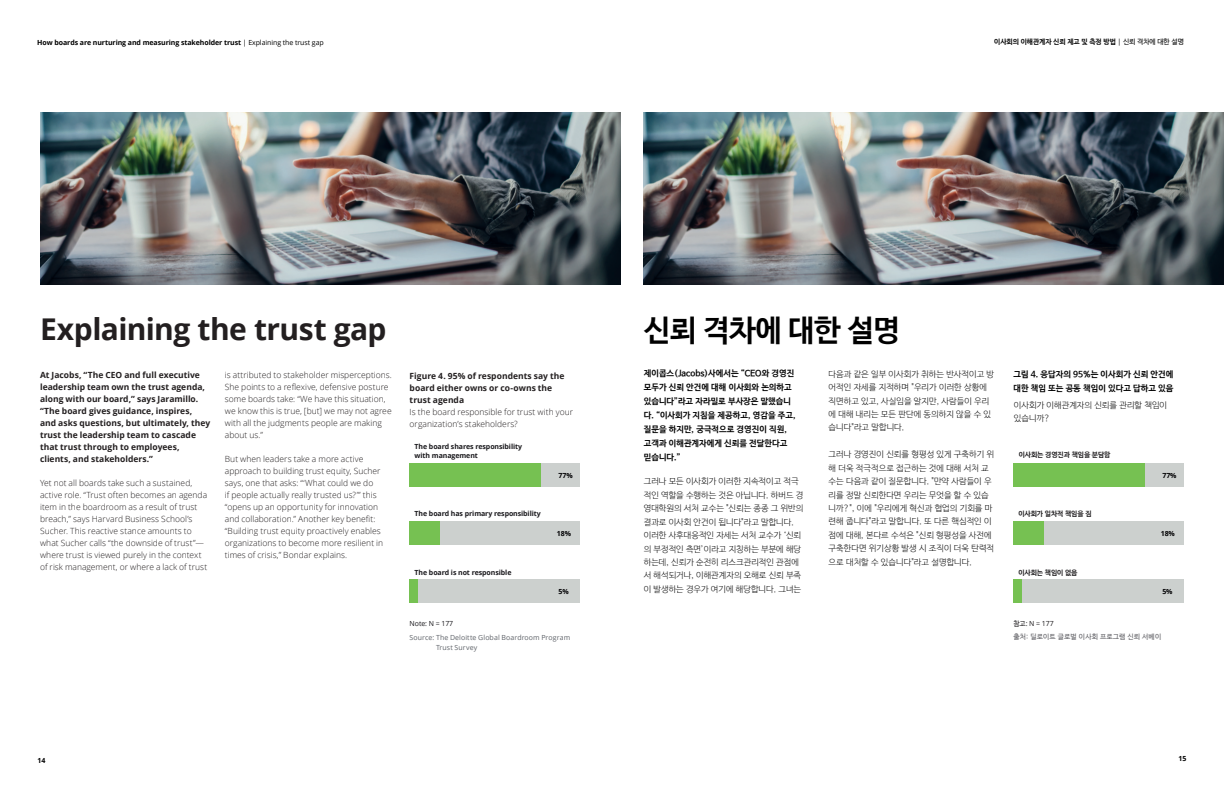
<style>
.page{position:relative;width:1224px;height:792px;background:#fff}
.page>*{position:absolute;margin:0;border:0;box-sizing:border-box;transform-origin:0 0}
.t1{font:700 30px "Open Sans";letter-spacing:-.02em;color:#231f20}
.t2{font:700 30px "Nanum Barun Gothic";letter-spacing:-.025em;color:#000}
.t3{font:300 8.5px/12px "Open Sans";letter-spacing:.005em;color:#231f20}
.t4{font:300 8.5px/13.4px "Nanum Barun Gothic";letter-spacing:.005em;color:#000}
.t5{font:700 8.5px/12px "Open Sans";letter-spacing:.005em;color:#231f20}
.t6{font:700 8.5px/13.9px "Nanum Barun Gothic";color:#000}
.t7{font:700 7px/9px "Open Sans";letter-spacing:-.01em;color:#19181c}
.t8{font:700 7px "Open Sans";letter-spacing:-.01em;color:#000}
.t9{font:7px/9.5px "Open Sans";letter-spacing:.01em;color:#5f6369}
.t10{font:700 7px "Nanum Barun Gothic";letter-spacing:-.01em;color:#1b191b}
.t11{font:700 7px "Nanum Barun Gothic";letter-spacing:-.01em;color:#000}
.t12{font:7px "Nanum Barun Gothic";letter-spacing:.02em;color:#5a5a5f}
.t13{font:700 7px "Open Sans";letter-spacing:-.01em;color:#000002}
.t14{font:7px "Open Sans";letter-spacing:-.01em;color:#19181c}
.t15{font:7px "Open Sans";color:#1b191b}
.s1{font-weight:400}
.s2{font-family:"Open Sans";font-weight:400}
.s3{font-family:"Nanum Barun Gothic"}
</style>
<div class="page">
<img style="left:644px;top:112px;width:580px;height:173px">
<div style="left:1145px;top:464px;width:39px;height:23px;background:#ccd0ce"></div>
<div style="left:1044px;top:522px;width:140px;height:23px;background:#ccd0ce"></div>
<div style="left:1022px;top:580px;width:162px;height:23px;background:#ccd0ce"></div>
<div style="left:1013px;top:464px;width:132px;height:23px;background:#76c152"></div>
<div style="left:1013px;top:522px;width:31px;height:23px;background:#76c152"></div>
<div style="left:1013px;top:580px;width:9px;height:23px;background:#76c152"></div>
<img style="left:40px;top:112px;width:580px;height:173px">
<div style="left:541px;top:464px;width:39px;height:23px;background:#ccd0ce"></div>
<div style="left:440px;top:522px;width:140px;height:23px;background:#ccd0ce"></div>
<div style="left:418px;top:580px;width:162px;height:23px;background:#ccd0ce"></div>
<div style="left:410px;top:464px;width:131px;height:23px;background:#76c152"></div>
<div style="left:410px;top:522px;width:30px;height:23px;background:#76c152"></div>
<div style="left:410px;top:580px;width:8px;height:23px;background:#76c152"></div>
<p class="t8" style="left:37px;top:37px;width:288px">How boards are nurturing and measuring stakeholder trust <span class="s1">| Explaining the trust gap</span></p>
<p class="t11" style="left:994px;top:39px;width:191px">이사회의 이해관계자 신뢰 제고 및 측정 방법 <span class="s2">|</span> <span class="s1">신뢰 격차에 대한 설명</span></p>
<h1 class="t1" style="left:40px;top:308px;width:348px">Explaining the trust gap</h1>
<p class="t5" style="left:40px;top:369px;width:172px">At Jacobs, “The CEO and full executive leadership team own the trust agenda, along with our board,” says Jaramillo. “The board gives guidance, inspires, and asks questions, but ultimately, they trust the leadership team to cascade that trust through to employees, clients, and stakeholders.”</p>
<p class="t3" style="left:40px;top:477px;width:169px">Yet not all boards take such a sustained, active role. “Trust often becomes an agenda item in the boardroom as a result of trust breach,” says Harvard Business School’s Sucher . This reactive stance amounts to what Sucher calls “the downside of trust”— where trust is viewed purely in the context of risk management, or where a lack of trust</p>
<p class="t3" style="left:225px;top:370px;width:169px">is attributed to stakeholder misperceptions .<br>She points to a reflexive, defensive posture some boards take: “We have this situation, we know this is true, [but] we may not agree with all the judgments people are making about us .”</p>
<p class="t3" style="left:225px;top:454px;width:160px">But when leaders take a more active approach to building trust equity, Sucher says, one that asks: “‘What could we do<br>if people actually really trusted us?’” this “opens up an opportunity for innovation and collaboration.” Another key benefit: “Building trust equity proactively enables organizations to become more resilient in times of crisis,” Bondar explains.</p>
<p class="t5" style="left:410px;top:369px;width:156px">Figure 4. 95% of respondents say the board either owns or co-owns the trust agenda</p>
<p class="t3" style="left:410px;top:405px;width:165px">Is the board responsible for trust with your organization’s stakeholders?</p>
<p class="t7" style="left:415px;top:443px;width:109px">The board shares responsibility with management</p>
<p class="t7" style="left:415px;top:510px;width:128px">The board has primary responsibility</p>
<p class="t7" style="left:415px;top:568px;width:98px">The board is not responsible</p>
<p class="t14" style="left:410px;top:620px;width:45px">Note: N = 177</p>
<p class="t13" style="left:559px;top:473px;width:16px">77%</p>
<p class="t13" style="left:557px;top:531px;width:16px">18%</p>
<p class="t13" style="left:559px;top:589px;width:12px">5%</p>
<p class="t9" style="left:436px;top:633px;width:136px;text-indent:-26px">Source: The Deloitte Global Boardroom Program<br>Trust Survey</p>
<p class="t8" style="left:37px;top:756px;width:9px">14</p>
<h1 class="t2" style="left:644px;top:315px;width:258px">신뢰 격차에 대한 설명</h1>
<p class="t6" style="left:644px;top:367px;width:153px">제이콥스(Jacobs)사에서는 “CEO와 경영진 모두가 신뢰 안건에 대해 이사회와 논의하고 있습니다”라고 자라밀로 부사장은 말했습니 다. “이사회가 지침을 제공하고, 영감을 주고, 질문을 하지만, 궁극적으로 경영진이 직원, 고객과 이해관계자에게 신뢰를 전달한다고 믿습니다.”</p>
<p class="t4" style="left:644px;top:475px;width:161px">그러나 모든 이사회가 이러한 지속적이고 적극 적인 역할을 수행하는 것은 아닙니다. 하버드 경 영대학원의 서처 교수는 "신뢰는 종종 그 위반의 결과로 이사회 안건이 됩니다"라고 말합니다. 이러한 사후대응적인 자세는 서처 교수가 ‘신뢰 의 부정적인 측면’이라고 지칭하는 부분에 해당 하는데, 신뢰가 순전히 리스크관리적인 관점에 서 해석되거나, 이해관계자의 오해로 신뢰 부족 이 발생하는 경우가 여기에 해당합니다. 그녀는</p>
<p class="t4" style="left:829px;top:368px;width:167px">다음과 같은 일부 이사회가 취하는 반사적이고 방 어적인 자세를 지적하며 "우리가 이러한 상황에 직면하고 있고, 사실임을 알지만, 사람들이 우리 에 대해 내리는 모든 판단에 동의하지 않을 수 있 습니다"라고 말합니다.</p>
<p class="t4" style="left:829px;top:448px;width:167px">그러나 경영진이 신뢰를 형평성 있게 구축하기 위 해 더욱 적극적으로 접근하는 것에 대해 서처 교 수는 다음과 같이 질문합니다. "만약 사람들이 우 리를 정말 신뢰한다면 우리는 무엇을 할 수 있습 니까?", 이에 "우리에게 혁신과 협업의 기회를 마 련해 줍니다"라고 말합니다. 또 다른 핵심적인 이 점에 대해, 본다르 수석은 "신뢰 형평성을 사전에 구축한다면 위기상황 발생 시 조직이 더욱 탄력적 으로 대처할 수 있습니다"라고 설명합니다.</p>
<p class="t6" style="left:1013px;top:367px;width:162px">그림 4. 응답자의 95%는 이사회가 신뢰 안건에 대한 책임 또는 공동 책임이 있다고 답하고 있음</p>
<p class="t4" style="left:1014px;top:399px;width:155px">이사회가 이해관계자의 신뢰를 관리할 책임이 있습니까?</p>
<p class="t10" style="left:1019px;top:451px;width:93px">이사회는 경영진과 책임을 분담함</p>
<p class="t10" style="left:1018px;top:511px;width:75px">이사회가 일차적 책임을 짐</p>
<p class="t10" style="left:1018px;top:569px;width:61px">이사회는 책임이 없음</p>
<p class="t15" style="left:1013px;top:620px;width:42px"><span class="s3">참고</span>: N = 177</p>
<p class="t13" style="left:1162px;top:472px;width:16px">77%</p>
<p class="t13" style="left:1161px;top:530px;width:16px">18%</p>
<p class="t13" style="left:1162px;top:588px;width:12px">5%</p>
<p class="t12" style="left:1013px;top:633px;width:149px">출처: 딜로이트 글로벌 이사회 프로그램 신뢰 서베이</p>
<p class="t8" style="left:1178px;top:754px;width:9px">15</p>
</div>
